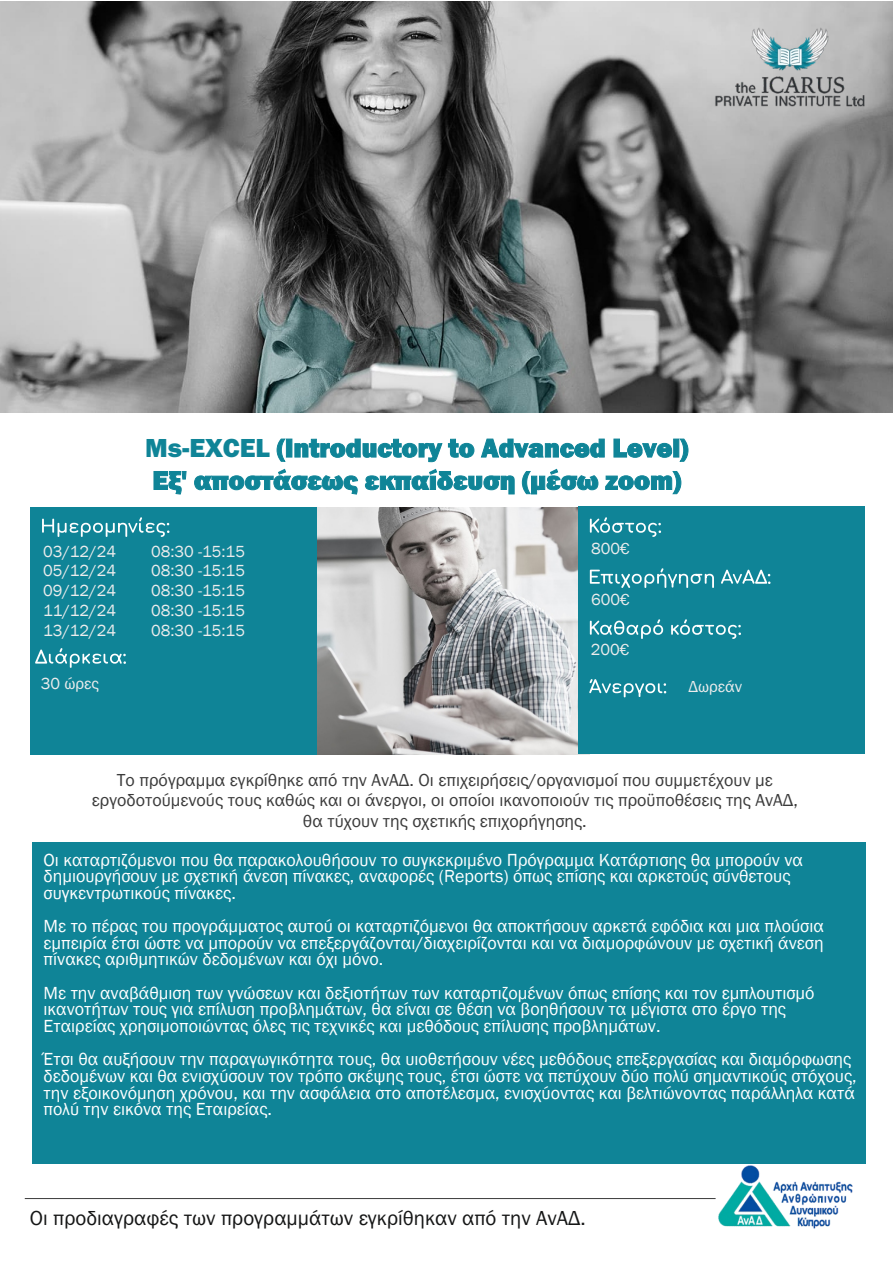
<style>
.page{position:relative;width:893px;height:1262px;background:#fff}
.page>*{position:absolute;margin:0;border:0;box-sizing:border-box;transform-origin:0 0}
.t1{font:800 27px/32.4px "Franklin Gothic";color:#0f8497}
.t2{font:21px "Franklin Gothic";color:#151616}
.t3{font:18px/16.6px "Franklin Gothic";color:#fff}
.t4{font:18px/20.4px "Franklin Gothic";color:#3b3b3b;text-align:center}
.t5{font:16.5px/19.8px "Franklin Gothic";color:#ececec;text-align:justify}
</style>
<div class="page">
<img style="left:316px;top:507px;width:262px;height:247px">
<img style="left:0;top:2px;width:893px;height:410px">
<img style="left:687px;top:3px;width:206px;height:128px">
<div style="left:30px;top:507px;width:286px;height:247px;background:#0f8497"></div>
<svg style="left:42px;top:517px;width:127px;height:20px"></svg>
<svg style="left:35px;top:648px;width:91px;height:20px"></svg>
<div style="left:578px;top:507px;width:286px;height:247px;background:#0f8497"></div>
<svg style="left:590px;top:517px;width:71px;height:20px"></svg>
<svg style="left:590px;top:568px;width:180px;height:20px"></svg>
<svg style="left:590px;top:619px;width:151px;height:20px"></svg>
<svg style="left:589px;top:679px;width:77px;height:18px"></svg>
<div style="left:32px;top:842px;width:833px;height:321px;background:#0f8497"></div>
<img style="left:712px;top:1163px;width:146px;height:66px">
<hr style="left:25px;top:1198px;width:690px;height:1px;background:#3b3b3b">
<h1 class="t1" style="left:145px;top:434px;width:544px">Ms-EXCEL (Introductory to Advanced Level)<br>Εξ' αποστάσεως εκπαίδευση (μέσω zoom)</h1>
<p class="t5" style="left:43px;top:541px;width:75px">03/12/24<br>05/12/24<br>09/12/24<br>11/12/24<br>13/12/24</p>
<p class="t5" style="left:151px;top:541px;width:95px">08:30 -15:15<br>08:30 -15:15<br>08:30 -15:15<br>08:30 -15:15<br>08:30 -15:15</p>
<p class="t5" style="left:591px;top:539px;width:40px">800€</p>
<p class="t5" style="left:591px;top:590px;width:40px">600€</p>
<p class="t5" style="left:591px;top:640px;width:40px">200€</p>
<p class="t5" style="left:41px;top:673px;width:60px">30 ώρες</p>
<p class="t5" style="left:688px;top:678px;width:55px">Δωρεάν</p>
<p class="t4" style="left:92px;top:771px;width:707px">Το πρόγραμμα εγκρίθηκε από την ΑνΑΔ. Οι επιχειρήσεις/οργανισμοί που συμμετέχουν με εργοδοτούμενούς τους καθώς και οι άνεργοι, οι οποίοι ικανοποιούν τις προϋποθέσεις της ΑνΑΔ, θα τύχουν της σχετικής επιχορήγησης.</p>
<p class="t3" style="left:44px;top:851px;width:761px">Οι καταρτιζόμενοι που θα παρακολουθήσουν το συγκεκριμένο Πρόγραμμα Κατάρτισης θα μπορούν να δημιουργήσουν με σχετική άνεση πίνακες, αναφορές (Reports) όπως επίσης και αρκετούς σύνθετους συγκεντρωτικούς πίνακες.</p>
<p class="t3" style="left:44px;top:918px;width:781px;text-align:justify">Με το πέρας του προγράμματος αυτού οι καταρτιζόμενοι θα αποκτήσουν αρκετά εφόδια και μια πλούσια εμπειρία έτσι ώστε να μπορούν να επεξεργάζονται/διαχειρίζονται και να διαμορφώνουν με σχετική άνεση πίνακες αριθμητικών δεδομένων και όχι μόνο.</p>
<p class="t3" style="left:44px;top:984px;width:772px">Με την αναβάθμιση των γνώσεων και δεξιοτήτων των καταρτιζομένων όπως επίσης και τον εμπλουτισμό ικανοτήτων τους για επίλυση προβλημάτων, θα είναι σε θέση να βοηθήσουν τα μέγιστα στο έργο της<br>Εταιρείας χρησιμοποιώντας όλες τις τεχνικές και μεθόδους επίλυσης προβλημάτων.</p>
<p class="t3" style="left:44px;top:1051px;width:814px">Έτσι θα αυξήσουν την παραγωγικότητα τους, θα υιοθετήσουν νέες μεθόδους επεξεργασίας και διαμόρφωσης δεδομένων και θα ενισχύσουν τον τρόπο σκέψης τους, έτσι ώστε να πετύχουν δύο πολύ σημαντικούς στόχους, την εξοικονόμηση χρόνου, και την ασφάλεια στο αποτέλεσμα, ενισχύοντας και βελτιώνοντας παράλληλα κατά πολύ την εικόνα της Εταιρείας.</p>
<p class="t2" style="left:30px;top:1210px;width:557px">Οι προδιαγραφές των προγραμμάτων εγκρίθηκαν από την ΑνΑΔ.</p>
</div>
